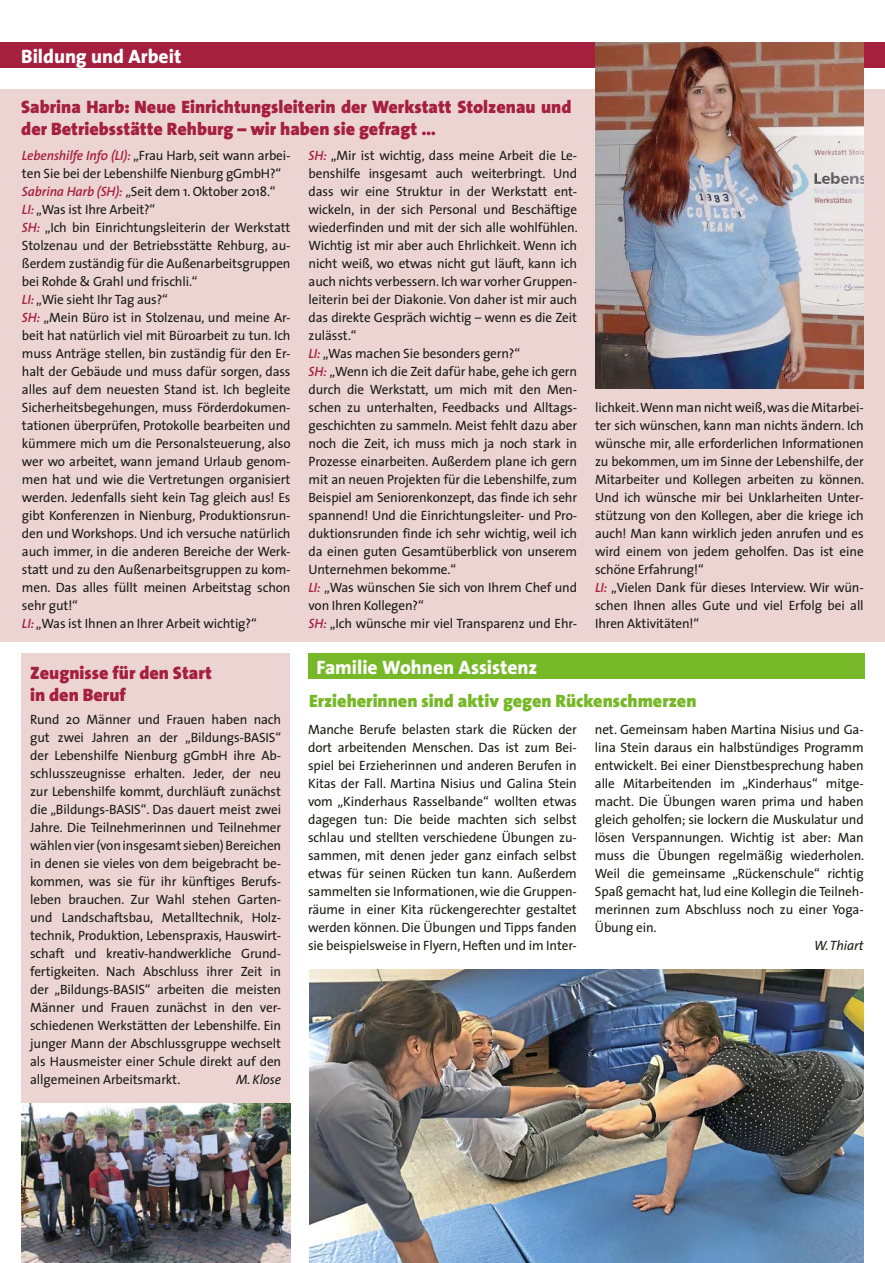
<style>
.page{position:relative;width:885px;height:1263px;background:#fff}
.page>*{position:absolute;margin:0;border:0;box-sizing:border-box;transform-origin:0 0}
.t1{font:800 19.5px "The Sans";color:#fff}
.t2{font:900 18px/22.5px "The Sans";color:#a5203f}
.t3{font:900 18px "The Sans";color:#76b828}
.t4{font:13.5px/18px "The Sans";letter-spacing:-.01em;color:#1a1a18;text-align:justify}
.t5{font:italic 13.5px "The Sans";letter-spacing:-.01em;color:#1a1a18}
.s1{font-weight:600;font-style:italic;color:#a5203f}
</style>
<div class="page">
<div style="left:21px;top:653px;width:269px;height:610px;background:#ecd4d3"></div>
<div style="left:0;top:89px;width:884px;height:553px;background:#ecd4d3"></div>
<img style="left:310px;top:969px;width:553px;height:294px">
<img style="left:21px;top:1103px;width:269px;height:160px">
<div style="left:0;top:43px;width:884px;height:25px;background:#a5203f"></div>
<img style="left:595px;top:43px;width:268px;height:345px">
<div style="left:308px;top:653px;width:556px;height:26px;background:#76b828"></div>
<h1 class="t1" style="left:21px;top:40px;width:161px">Bildung und Arbeit</h1>
<h2 class="t2" style="left:21px;top:95px;width:551px">Sabrina Harb: Neue Einrichtungsleiterin der Werkstatt Stolzenau und der Betriebsstätte Rehburg – wir haben sie gefragt …</h2>
<p class="t4" style="left:22px;top:146px;width:270px;text-align:left"><span class="s1">Lebenshilfe Info (LI):</span> „Frau Harb, seit wann arbei&shy;ten Sie bei der Lebenshilfe Nienburg gGmbH?“ <span class="s1">Sabrina Harb (SH):</span> „Seit dem 1. Oktober 2018.“ <span class="s1">LI:</span> „Was ist Ihre Arbeit?“<br><span class="s1">SH:</span> „Ich bin Einrichtungsleiterin der Werkstatt Stolzenau und der Betriebsstätte Rehburg, au&shy;ßerdem zuständig für die Außenarbeitsgruppen bei Rohde &amp; Grahl und frischli.“<br><span class="s1">LI:</span> „Wie sieht Ihr Tag aus?“<br><span class="s1">SH:</span> „Mein Büro ist in Stolzenau, und meine Ar&shy;beit hat natürlich viel mit Büroarbeit zu tun. Ich muss Anträge stellen, bin zuständig für den Er&shy;halt der Gebäude und muss dafür sorgen, dass alles auf dem neuesten Stand ist. Ich begleite Sicherheitsbegehungen, muss Förderdokumen&shy;tationen überprüfen, Protokolle bearbeiten und kümmere mich um die Personalsteuerung, also wer wo arbeitet, wann jemand Urlaub genom&shy;men hat und wie die Vertretungen organisiert werden. Jedenfalls sieht kein Tag gleich aus! Es gibt Konferenzen in Nienburg, Produktionsrun&shy;den und Workshops. Und ich versuche natürlich auch immer, in die anderen Bereiche der Werk&shy;statt und zu den Außenarbeitsgruppen zu kom&shy;men. Das alles füllt meinen Arbeitstag schon sehr gut!“<br><span class="s1">LI:</span> „Was ist Ihnen an Ihrer Arbeit wichtig?“</p>
<p class="t4" style="left:308px;top:146px;width:270px;text-align:left"><span class="s1">SH:</span> „Mir ist wichtig, dass meine Arbeit die Le&shy;benshilfe insgesamt auch weiterbringt. Und dass wir eine Struktur in der Werkstatt ent&shy;wickeln, in der sich Personal und Beschäftige wiederfinden und mit der sich alle wohlfühlen.<br>Wichtig ist mir aber auch Ehrlichkeit. Wenn ich nicht weiß, wo etwas nicht gut läuft, kann ich auch nichts verbessern. Ich war vorher Gruppen&shy;leiterin bei der Diakonie. Von daher ist mir auch das direkte Gespräch wichtig – wenn es die Zeit zulässt.“<br><span class="s1">LI:</span> „Was machen Sie besonders gern?“<br><span class="s1">SH:</span> „Wenn ich die Zeit dafür habe, gehe ich gern durch die Werkstatt, um mich mit den Men&shy;schen zu unterhalten, Feedbacks und Alltags&shy;geschichten zu sammeln. Meist fehlt dazu aber noch die Zeit, ich muss mich ja noch stark in Prozesse einarbeiten. Außerdem plane ich gern mit an neuen Projekten für die Lebenshilfe, zum Beispiel am Seniorenkonzept, das finde ich sehr spannend! Und die Einrichtungsleiter- und Pro&shy;duktionsrunden finde ich sehr wichtig, weil ich da einen guten Gesamtüberblick von unserem Unternehmen bekomme.“<br><span class="s1">LI:</span> „Was wünschen Sie sich von Ihrem Chef und von Ihren Kollegen?“<br><span class="s1">SH:</span> „Ich wünsche mir viel Transparenz und Ehr-</p>
<p class="t4" style="left:595px;top:398px;width:270px;text-align:left">lichkeit. Wenn man nicht weiß, was die Mitarbei&shy;ter sich wünschen, kann man nichts ändern. Ich wünsche mir, alle erforderlichen Informationen zu bekommen, um im Sinne der Lebenshilfe, der Mitarbeiter und Kollegen arbeiten zu können.<br>Und ich wünsche mir bei Unklarheiten Unter&shy;stützung von den Kollegen, aber die kriege ich auch! Man kann wirklich jeden anrufen und es wird einem von jedem geholfen. Das ist eine schöne Erfahrung!“<br><span class="s1">LI:</span> „Vielen Dank für dieses Interview. Wir wün&shy;schen Ihnen alles Gute und viel Erfolg bei all Ihren Aktivitäten!“</p>
<h2 class="t2" style="left:30px;top:661px;width:183px">Zeugnisse für den Start in den Beruf</h2>
<p class="t4" style="left:30px;top:710px;width:252px">Rund 20 Männer und Frauen haben nach gut zwei Jahren an der „Bildungs-BASIS“ der Lebenshilfe Nienburg gGmbH ihre Ab&shy;schlusszeugnisse erhalten. Jeder, der neu zur Lebenshilfe kommt, durchläuft zunächst die „Bildungs-BASIS“. Das dauert meist zwei Jahre. Die Teilnehmerinnen und Teilnehmer wählen vier (von insgesamt sieben) Bereichen in denen sie vieles von dem beigebracht be&shy;kommen, was sie für ihr künftiges Berufs&shy;leben brauchen. Zur Wahl stehen Garten&shy;und Landschaftsbau, Metalltechnik, Holz&shy;technik, Produktion, Lebenspraxis, Hauswirt&shy;schaft und kreativ-handwerkliche Grund&shy;fertigkeiten. Nach Abschluss ihrer Zeit in der „Bildungs-BASIS“ arbeiten die meisten Männer und Frauen zunächst in den ver&shy;schiedenen Werkstätten der Lebenshilfe. Ein junger Mann der Abschlussgruppe wechselt als Hausmeister einer Schule direkt auf den allgemeinen Arbeitsmarkt.</p>
<p class="t5" style="left:236px;top:1068px;width:47px">M. Klose</p>
<h1 class="t1" style="left:316px;top:651px;width:222px">Familie Wohnen Assistenz</h1>
<h2 class="t3" style="left:309px;top:686px;width:389px">Erzieherinnen sind aktiv gegen Rückenschmerzen</h2>
<p class="t4" style="left:308px;top:720px;width:270px">Manche Berufe belasten stark die Rücken der dort arbeitenden Menschen. Das ist zum Bei&shy;spiel bei Erzieherinnen und anderen Berufen in Kitas der Fall. Martina Nisius und Galina Stein vom „Kinderhaus Rasselbande“ wollten etwas dagegen tun: Die beide machten sich selbst schlau und stellten verschiedene Übungen zu&shy;sammen, mit denen jeder ganz einfach selbst etwas für seinen Rücken tun kann. Außerdem sammelten sie Informationen, wie die Gruppen&shy;räume in einer Kita rückengerechter gestaltet werden können. Die Übungen und Tipps fanden sie beispielsweise in Flyern, Heften und im Inter-</p>
<p class="t4" style="left:595px;top:720px;width:271px">net. Gemeinsam haben Martina Nisius und Ga&shy;lina Stein daraus ein halbstündiges Programm entwickelt. Bei einer Dienstbesprechung haben alle Mitarbeitenden im „Kinderhaus“ mitge&shy;macht. Die Übungen waren prima und haben gleich geholfen; sie lockern die Muskulatur und lösen Verspannungen. Wichtig ist aber: Man muss die Übungen regelmäßig wiederholen.<br>Weil die gemeinsame „Rückenschule“ richtig Spaß gemacht hat, lud eine Kollegin die Teilneh&shy;merinnen zum Abschluss noch zu einer Yoga-Übung ein.</p>
<p class="t5" style="left:814px;top:934px;width:51px">W. Thiart</p>
</div>
